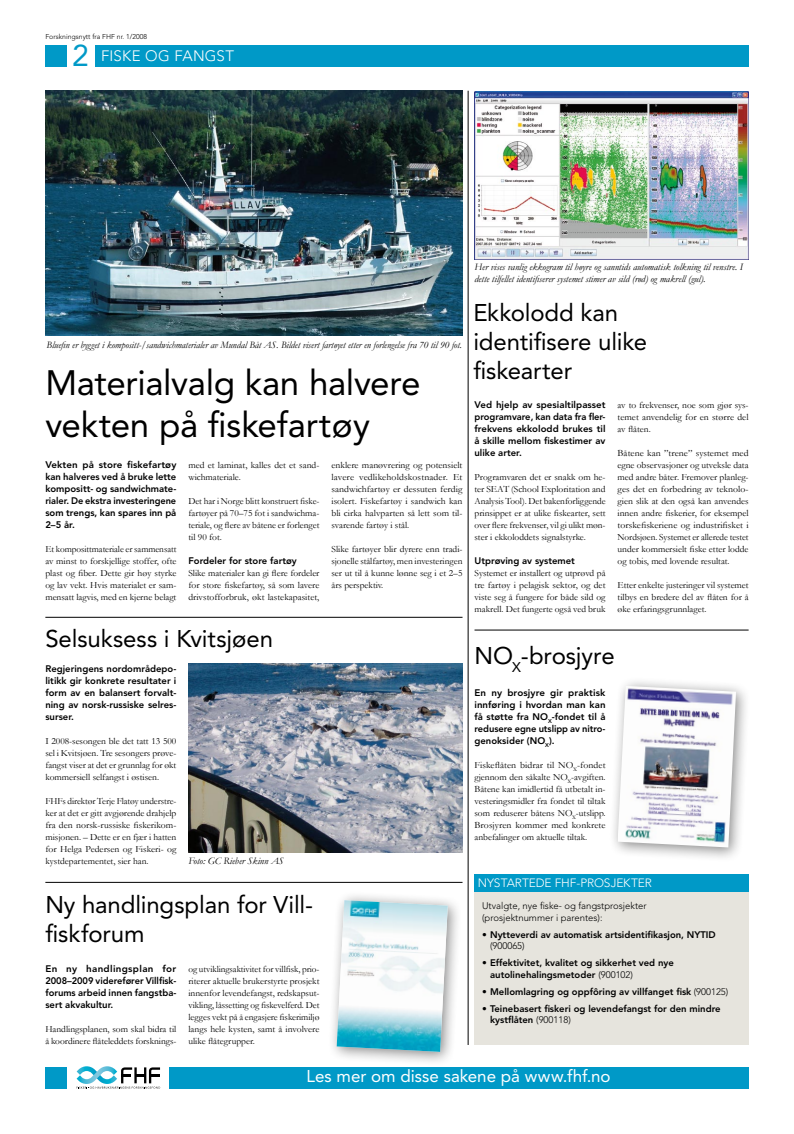
<style>
.page{position:relative;width:794px;height:1134px;background:#fff}
.page>*{position:absolute;margin:0;border:0;box-sizing:border-box;transform-origin:0 0}
.t1{font:35px/42px "Avenir";letter-spacing:-.01em;color:#000}
.t2{font:30px "Avenir";color:#0099c7}
.t3{font:24px/28.8px "Avenir";letter-spacing:-.005em;color:#000}
.t4{font:17px "Avenir";letter-spacing:.005em;color:#fff}
.t5{font:300 15px "Avenir";letter-spacing:.025em;color:#fff}
.t6{font:300 12px "Avenir";letter-spacing:-.01em;color:#fff}
.t7{font:italic 10px/12px "Garamond";color:#000}
.t8{font:9.5px/12px "Garamond";color:#000;text-align:justify}
.t9{font:800 9.5px/12px "Avenir";color:#000;text-align:justify}
.t10{font:300 9.5px/11.4px "Avenir";color:#000}
.t11{font:300 7px "Avenir";color:#000}
.s1{font-weight:300}
</style>
<div class="page">
<div style="left:95px;top:45px;width:653px;height:22px;background:#0099c7"></div>
<div style="left:45px;top:45px;width:22px;height:22px;background:#0099c7"></div>
<img style="left:45px;top:91px;width:417px;height:245px">
<img style="left:188px;top:664px;width:274px;height:188px">
<div style="left:607px;top:675px;width:150px;height:202px;background:#000;opacity:.46"></div>
<img style="left:617px;top:686px;width:119px;height:161px">
<div style="left:326px;top:890px;width:143px;height:183px;background:#000;opacity:.46"></div>
<img style="left:337px;top:900px;width:111px;height:152px">
<hr style="left:468px;top:91px;width:1px;height:954px;background:#000">
<img style="left:474px;top:91px;width:274px;height:168px">
<hr style="left:45px;top:617px;width:417px;height:1px;background:#000">
<hr style="left:45px;top:882px;width:417px;height:1px;background:#000">
<hr style="left:474px;top:630px;width:274px;height:1px;background:#000">
<div style="left:474px;top:874px;width:274px;height:171px;background:#e6e4dd"></div>
<div style="left:474px;top:874px;width:274px;height:17px;background:#0099c7"></div>
<div style="left:169px;top:1067px;width:579px;height:22px;background:#0099c7"></div>
<div style="left:45px;top:1067px;width:22px;height:22px;background:#0099c7"></div>
<svg style="left:77px;top:1066px;width:83px;height:23px"></svg>
<p class="t11" style="left:45px;top:33px;width:103px">Forskningsnytt fra FHF nr. 1/2008</p>
<h2 class="t2" style="left:72px;top:38px;width:18px">2</h2>
<h3 class="t5" style="left:101px;top:47px;width:134px">Fiske og fan gst</h3>
<p class="t7" style="left:46px;top:339px;width:417px">Bluefin er bygget i kompositt-/sandwichmaterialer av Mundal Båt AS. Bildet visert fartøyet etter en forlengelse fra 70 til 90 fot.</p>
<h1 class="t1" style="left:45px;top:362px;width:377px">Materialvalg kan halvere vekten på fiskefartøy</h1>
<p class="t9" style="left:45px;top:459px;width:133px">Vekten på store fiskefartøy kan halveres ved å bruke lette kompositt- og sandwichmate&shy;rialer. De ekstra investeringene som trengs, kan spares inn på 2–5 år.</p>
<p class="t8" style="left:45px;top:543px;width:133px">Et komposittmateriale er sammensatt av minst to forskjellige stoffer, ofte plast og fiber. Dette gir høy styrke og lav vekt. Hvis materialet er sam&shy;mensatt lagvis, med en kjerne belagt</p>
<p class="t8" style="left:188px;top:459px;width:132px">med et laminat, kalles det et sand&shy;wichmateriale.</p>
<p class="t8" style="left:188px;top:495px;width:132px">Det har i Norge blitt konstruert fiske&shy;fartøyer på 70–75 fot i sandwichma&shy;teriale, og flere av båtene er forlenget til 90 fot.</p>
<p class="t9" style="left:188px;top:555px;width:110px">Fordeler for store fartøy</p>
<p class="t8" style="left:188px;top:567px;width:132px">Slike materialer kan gi flere fordeler for store fiskefartøy, så som lavere drivstofforbruk, økt lastekapasitet,</p>
<h3 class="t3" style="left:45px;top:624px;width:229px">Selsuksess i Kvitsjøen</h3>
<p class="t9" style="left:45px;top:663px;width:133px">Regjeringens nordområdepo&shy;litikk gir konkrete resultater i form av en balansert forvalt&shy;ning av norsk-russiske selres&shy;surser.</p>
<p class="t8" style="left:45px;top:735px;width:133px">I 2008-sesongen ble det tatt 13 500 sel i Kvitsjøen. Tre sesongers prøve&shy;fangst viser at det er grunnlag for økt kommersiell selfangst i østisen.</p>
<p class="t8" style="left:45px;top:795px;width:133px">FHFs direktør Terje Flatøy understre&shy;ker at det er gitt avgjørende drahjelp fra den norsk-russiske fiskerikom&shy;misjonen. – Dette er en fjær i hatten for Helga Pedersen og Fiskeri- og kystdepartementet, sier han.</p>
<p class="t7" style="left:188px;top:855px;width:97px">Foto: GC Rieber Skinn AS</p>
<h3 class="t3" style="left:45px;top:890px;width:269px">Ny handlingsplan for Vill&shy;fiskforum</h3>
<p class="t9" style="left:45px;top:963px;width:132px">En ny handlingsplan for 2008–2009 viderefører Villfisk&shy;forums arbeid innen fangstba&shy;sert akvakultur.</p>
<p class="t8" style="left:45px;top:1023px;width:133px">Handlingsplanen, som skal bidra til å koordinere flåteleddets forsknings-</p>
<p class="t8" style="left:188px;top:963px;width:133px">og utviklingsaktivitet for villfisk, prio&shy;riterer aktuelle brukerstyrte prosjekt innenfor levendefangst, redskapsut&shy;vikling, låssetting og fiskevelferd. Det legges vekt på å engasjere fiskerimiljø langs hele kysten, samt å involvere ulike flåtegrupper.</p>
<p class="t8" style="left:331px;top:459px;width:132px">enklere manøvrering og potensielt lavere vedlikeholdskostnader. Et sandwichfartøy er dessuten ferdig isolert. Fiskefartøy i sandwich kan bli cirka halvparten så lett som til&shy;svarende fartøy i stål.</p>
<p class="t8" style="left:331px;top:543px;width:133px">Slike fartøyer blir dyrere enn tradi&shy;sjonelle stålfartøy, men investeringen ser ut til å kunne lønne seg i et 2–5 års perspektiv.</p>
<p class="t7" style="left:474px;top:261px;width:270px">Her vises vanlig ekkogram til høyre og sanntids automatisk tolkning til venstre. I dette tilfellet identifiserer systemet stimer av sild (rød) og makrell (gul).</p>
<h3 class="t3" style="left:473px;top:299px;width:175px">Ekkolodd kan identifisere ulike fiskearter</h3>
<p class="t9" style="left:474px;top:399px;width:133px">Ved hjelp av spesialtilpasset programvare, kan data fra fler&shy;frekvens ekkolodd brukes til å skille mellom fiskestimer av ulike arter.</p>
<p class="t8" style="left:474px;top:471px;width:133px">Programvaren det er snakk om he&shy;ter SEAT (School Exploritation and Analysis Tool). Det bakenforliggende prinsippet er at ulike fiskearter, sett over flere frekvenser, vil gi ulikt møn&shy;ster i ekkoloddets signalstyrke.</p>
<p class="t9" style="left:474px;top:555px;width:102px">Utprøving av systemet</p>
<p class="t8" style="left:474px;top:567px;width:133px">Systemet er installert og utprøvd på tre fartøy i pelagisk sektor, og det viste seg å fungere for både sild og makrell. Det fungerte også ved bruk</p>
<p class="t8" style="left:617px;top:399px;width:133px">av to frekvenser, noe som gjør sys&shy;temet anvendelig for en større del av flåten.</p>
<p class="t8" style="left:617px;top:447px;width:133px">Båtene kan ”trene” systemet med egne observasjoner og utveksle data med andre båter. Fremover planleg&shy;ges det en forbedring av teknolo&shy;gien slik at den også kan anvendes innen andre fiskerier, for eksempel torskefiskeriene og industrifisket i Nordsjøen. Systemet er allerede testet under kommersielt fiske etter lodde og tobis, med lovende resultat.</p>
<p class="t8" style="left:617px;top:579px;width:133px">Etter enkelte justeringer vil systemet tilbys en bredere del av flåten for å øke erfaringsgrunnlaget.</p>
<h3 class="t3" style="left:474px;top:642px;width:142px">NO<sub>X</sub>-brosjyre</h3>
<p class="t9" style="left:474px;top:687px;width:133px">En ny brosjyre gir praktisk innføring i hvordan man kan få støtte fra NO<sub>X</sub>-fondet til å redusere egne utslipp av nitro&shy;genoksider (NO<sub>X</sub>).</p>
<p class="t8" style="left:474px;top:759px;width:133px">Fiskeflåten bidrar til NO<sub>X</sub>-fondet gjennom den såkalte NO<sub>X</sub>-avgiften.<br>Båtene kan imidlertid få utbetalt in&shy;vesteringsmidler fra fondet til tiltak som reduserer båtens NO<sub>X</sub>-utslipp.<br>Brosjyren kommer med konkrete anbefalinger om aktuelle tiltak.</p>
<p class="t6" style="left:478px;top:876px;width:175px">Nystartede FHF-prosjekter</p>
<p class="t10" style="left:482px;top:900px;width:166px">Utvalgte, nye fiske- og fangstprosjekter (prosjektnummer i parentes):</p>
<p class="t9" style="left:482px;top:928px;width:235px">• Nytteverdi av automatisk artsidentifikasjon, NYTID</p>
<p class="t10" style="left:490px;top:940px;width:36px">(900065)</p>
<p class="t9" style="left:490px;top:957px;width:185px;line-height:11.4px;text-indent:-8px">• Effektivitet, kvalitet og sikkerhet ved nye autolinehalingsmetoder <span class="s1">(900102)</span></p>
<p class="t9" style="left:482px;top:985px;width:248px">• Mellomlagring og oppfôring av villfanget fisk <span class="s1">(900125)</span></p>
<p class="t9" style="left:490px;top:1003px;width:232px;line-height:11.4px;text-indent:-8px">• Teinebasert fiskeri og levendefangst for den mindre kystflåten <span class="s1">(900118)</span></p>
<h3 class="t4" style="left:307px;top:1067px;width:305px">Les mer om disse sakene på www.fhf.no</h3>
</div>
